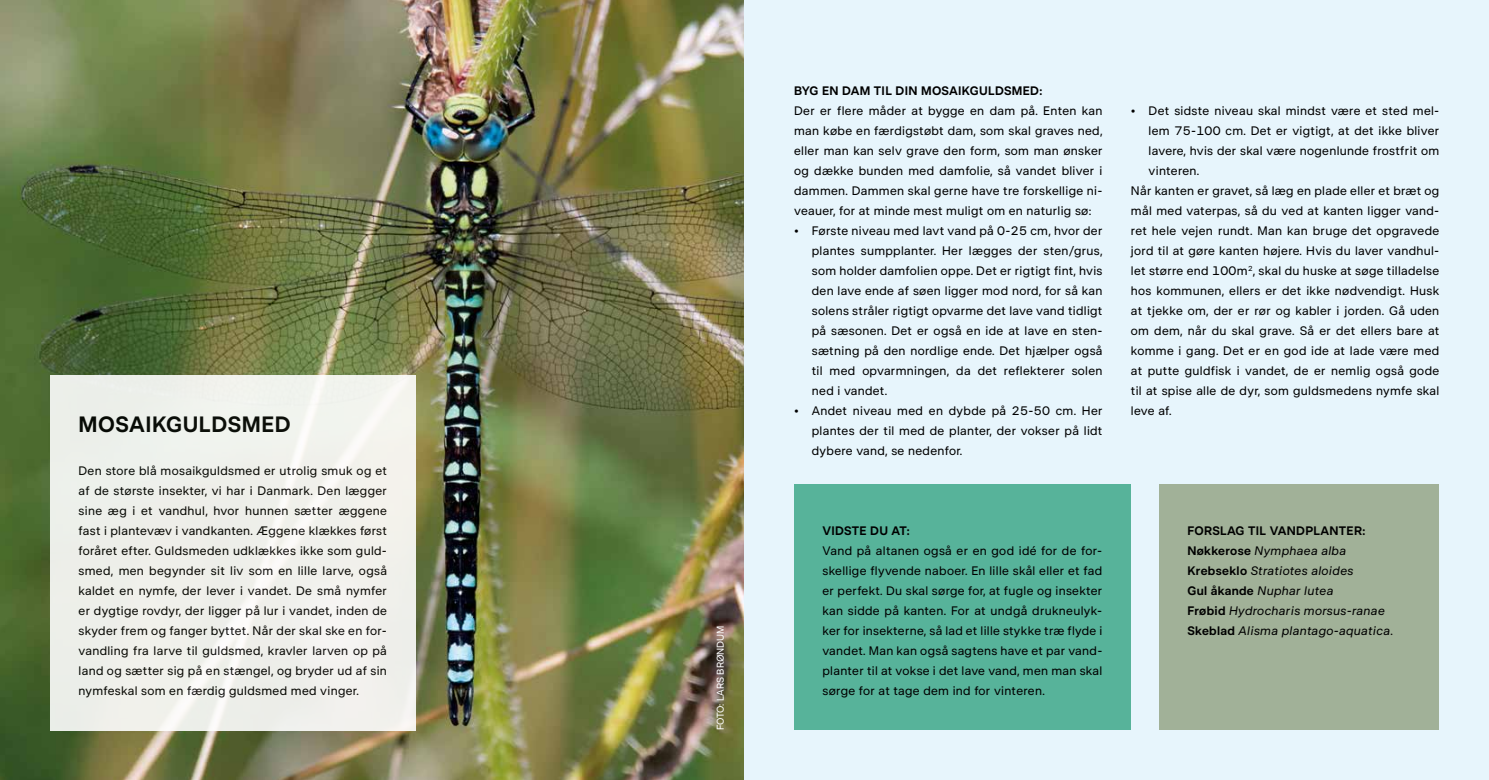
<style>
.page{position:relative;width:1489px;height:780px;background:#fff}
.page>*{position:absolute;margin:0;border:0;box-sizing:border-box;transform-origin:0 0}
.t1{font:600 22.5px "DR Publik";letter-spacing:.025em;color:#000}
.t2{font:12.5px/20px "DR Publik";letter-spacing:.025em;color:#000;text-align:justify}
.t3{font:italic 12.5px/20px "DR Publik";letter-spacing:.025em;color:#000}
.t4{font:600 12.5px "DR Publik";letter-spacing:.025em;color:#000}
.t5{font:10px "DR Publik";color:#fff}
.s1{font-weight:600;font-style:normal}
.s2{font-style:normal}
</style>
<div class="page">
<img style="left:0;top:0;width:744px;height:780px">
<div style="left:50px;top:375px;width:365px;height:355px;background:#eff0eb"></div>
<div style="left:744px;top:0;width:744px;height:780px;background:#e7f5fc"></div>
<div style="left:1158px;top:484px;width:280px;height:246px;background:#a1b198"></div>
<div style="left:794px;top:484px;width:336px;height:246px;background:#57b39a"></div>
<h1 class="t1" style="left:79px;top:411px;width:214px">MOSAIKGULDSMED</h1>
<p class="t2" style="left:79px;top:460px;width:310px">Den store blå mosaikguldsmed er utrolig smuk og et af de største insekter, vi har i Danmark. Den lægger sine æg i et vandhul, hvor hunnen sætter æggene fast i plantevæv i vandkanten. Æggene klækkes først foråret efter. Guldsmeden udklækkes ikke som guld&shy;smed, men begynder sit liv som en lille larve, også kaldet en nymfe, der lever i vandet. De små nymfer er dygtige rovdyr, der ligger på lur i vandet, inden de skyder frem og fanger byttet. Når der skal ske en for&shy;vandling fra larve til guldsmed, kravler larven op på land og sætter sig på en stængel, og bryder ud af sin nymfeskal som en færdig guldsmed med vinger.</p>
<p class="t5" style="left:714px;top:730px;width:107px;rotate:-90deg">FOTO: LARS BRØNDUM</p>
<p class="t4" style="left:794px;top:83px;width:250px">BYG EN DAM TIL DIN MOSAIKGULDSMED:</p>
<p class="t2" style="left:794px;top:100px;width:310px">Der er flere måder at bygge en dam på. Enten kan man købe en færdigstøbt dam, som skal graves ned, eller man kan selv grave den form, som man ønsker og dække bunden med damfolie, så vandet bliver i dammen. Dammen skal gerne have tre forskellige ni&shy;veauer, for at minde mest muligt om en naturlig sø:</p>
<p class="t2" style="left:811px;top:220px;width:292px;text-indent:-18px">• Første niveau med lavt vand på 0-25 cm, hvor der plantes sumpplanter. Her lægges der sten/grus, som holder damfolien oppe. Det er rigtigt fint, hvis den lave ende af søen ligger mod nord, for så kan solens stråler rigtigt opvarme det lave vand tidligt på sæsonen. Det er også en ide at lave en sten&shy;sætning på den nordlige ende. Det hjælper også til med opvarmningen, da det reflekterer solen ned i vandet.</p>
<p class="t2" style="left:811px;top:400px;width:292px;text-indent:-18px">• Andet niveau med en dybde på 25-50 cm. Her plantes der til med de planter, der vokser på lidt dybere vand, se nedenfor.</p>
<p class="t4" style="left:822px;top:523px;width:89px">VIDSTE DU AT:</p>
<p class="t2" style="left:822px;top:540px;width:281px">Vand på altanen også er en god idé for de for&shy;skellige flyvende naboer. En lille skål eller et fad er perfekt. Du skal sørge for, at fugle og insekter kan sidde på kanten. For at undgå drukneulyk&shy;ker for insekterne, så lad et lille stykke træ flyde i vandet. Man kan også sagtens have et par vand&shy;planter til at vokse i det lave vand, men man skal sørge for at tage dem ind for vinteren.</p>
<p class="t2" style="left:1130px;top:100px;width:310px">• Det sidste niveau skal mindst være et sted mel-</p>
<p class="t2" style="left:1148px;top:120px;width:292px">lem 75-100 cm. Det er vigtigt, at det ikke bliver</p>
<p class="t2" style="left:1148px;top:140px;width:292px">lavere, hvis der skal være nogenlunde frostfrit om</p>
<p class="t2" style="left:1148px;top:160px;width:52px">vinteren.</p>
<p class="t2" style="left:1130px;top:180px;width:310px">Når kanten er gravet, så læg en plade eller et bræt og</p>
<p class="t2" style="left:1130px;top:200px;width:310px">mål med vaterpas, så du ved at kanten ligger vand-</p>
<p class="t2" style="left:1130px;top:220px;width:310px">ret hele vejen rundt. Man kan bruge det opgravede</p>
<p class="t2" style="left:1130px;top:240px;width:310px">jord til at gøre kanten højere. Hvis du laver vandhul-</p>
<p class="t2" style="left:1130px;top:260px;width:310px">let større end 100m<sup>2</sup>, skal du huske at søge tilladelse</p>
<p class="t2" style="left:1130px;top:280px;width:310px">hos kommunen, ellers er det ikke nødvendigt. Husk</p>
<p class="t2" style="left:1130px;top:300px;width:310px">at tjekke om, der er rør og kabler i jorden. Gå uden</p>
<p class="t2" style="left:1130px;top:320px;width:310px">om dem, når du skal grave. Så er det ellers bare at</p>
<p class="t2" style="left:1130px;top:340px;width:310px">komme i gang. Det er en god ide at lade være med</p>
<p class="t2" style="left:1130px;top:360px;width:310px">at putte guldfisk i vandet, de er nemlig også gode</p>
<p class="t2" style="left:1130px;top:380px;width:310px">til at spise alle de dyr, som guldsmedens nymfe skal</p>
<p class="t2" style="left:1130px;top:400px;width:42px">leve af.</p>
<p class="t3" style="left:1187px;top:520px;width:207px"><span class="s1">FORSLAG TIL VANDPLANTER:<br>Nøkkerose</span> Nymphaea alba<br><span class="s1">Krebseklo</span> Stratiotes aloides<br><span class="s1">Gul åkande</span> Nuphar lutea<br><span class="s1">Frøbid</span> Hydrocharis morsus-ranae<br><span class="s1">Skeblad</span> Alisma plantago-aquatica<span class="s2">.</span></p>
</div>
